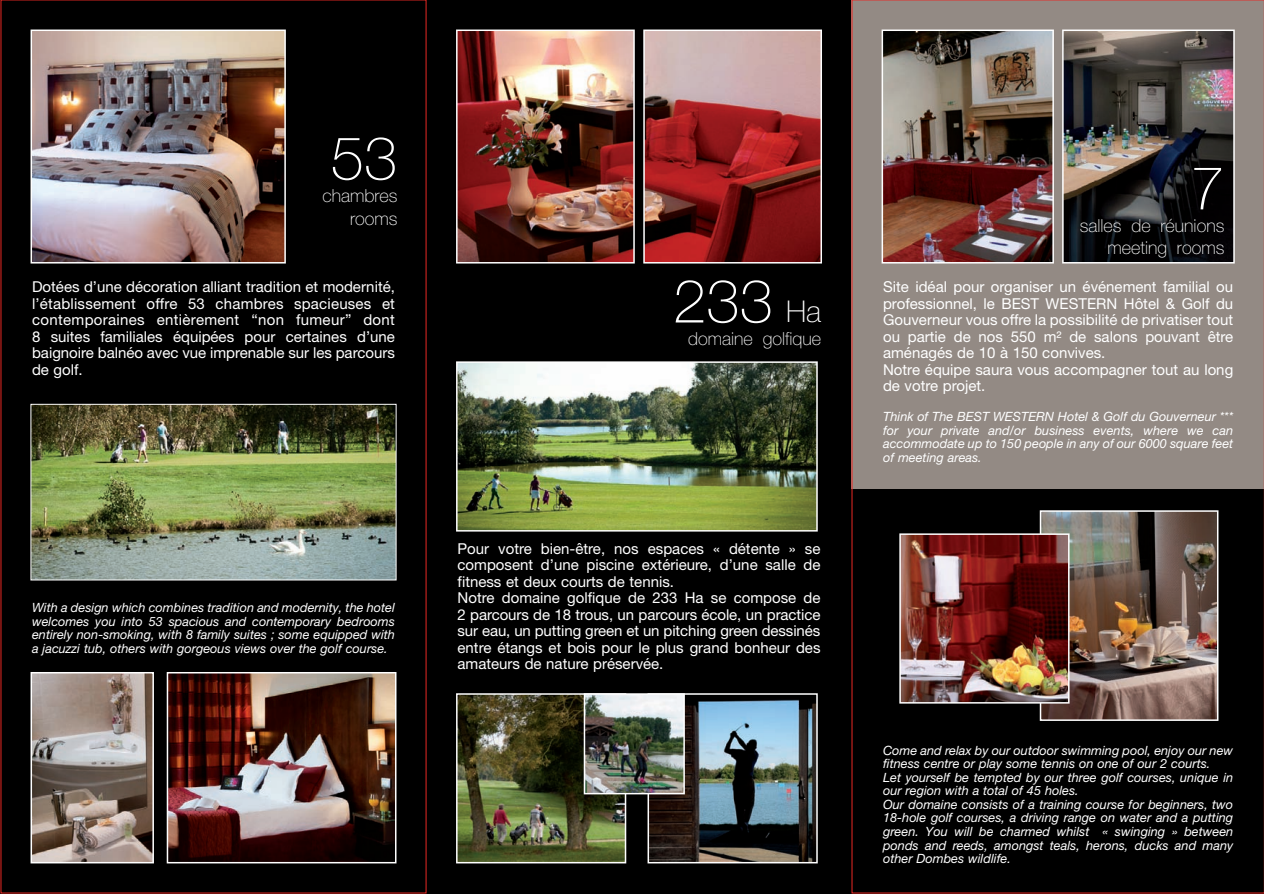
<style>
.page{position:relative;width:1264px;height:894px;background:#fff}
.page>*{position:absolute;margin:0;border:0;box-sizing:border-box;transform-origin:0 0}
.t1{font:100 60px "Helvetica Neue";color:#fff}
.t2{font:100 18px/22.5px "Helvetica Neue";color:#fff;text-align:right}
.t3{font:15px/16.5px "Helvetica Neue";color:#fff}
.t4{font:italic 12.75px/13.5px "Helvetica Neue";color:#fff;text-align:justify}
.s1{font-size:30px}
</style>
<div class="page">
<img style="left:0;top:0;width:1263px;height:893px">
<h1 class="t1" style="left:330px;top:124px;width:68px">53</h1>
<p class="t2" style="left:322px;top:184px;width:77px">chambres rooms</p>
<p class="t3" style="left:32px;top:278px;width:364px;text-align:justify">Dotées d’une décoration alliant tradition et modernité, l’établissement offre 53 chambres spacieuses et contemporaines entièrement “non fumeur” dont 8 suites familiales équipées pour certaines d’une baignoire balnéo avec vue imprenable sur les parcours de golf.</p>
<h1 class="t1" style="left:672px;top:267px;width:150px">233 <span class="s1">Ha</span></h1>
<p class="t2" style="left:688px;top:327px;width:135px">domaine golfique</p>
<p class="t4" style="left:32px;top:601px;width:364px">With a design which combines tradition and modernity, the hotel welcomes you into 53 spacious and contemporary bedrooms entirely non-smoking, with 8 family suites ; some equipped with a jacuzzi tub, others with gorgeous views over the golf course.</p>
<p class="t3" style="left:457px;top:540px;width:364px">Pour votre bien-être, nos espaces « détente » se composent d’une piscine extérieure, d’une salle de fitness et deux courts de tennis.<br>Notre domaine golfique de 233 Ha se compose de 2 parcours de 18 trous, un parcours école, un practice sur eau, un putting green et un pitching green dessinés entre étangs et bois pour le plus grand bonheur des amateurs de nature préservée.</p>
<h1 class="t1" style="left:1190px;top:154px;width:35px">7</h1>
<p class="t2" style="left:1079px;top:214px;width:146px">salles de réunions meeting rooms</p>
<p class="t3" style="left:882px;top:278px;width:351px">Site idéal pour organiser un événement familial ou professionnel, le BEST WESTERN Hôtel &amp; Golf du Gouverneur vous offre la possibilité de privatiser tout ou partie de nos 550 m² de salons pouvant être aménagés de 10 à 150 convives.<br>Notre équipe saura vous accompagner tout au long de votre projet.</p>
<p class="t4" style="left:882px;top:409px;width:351px">Think of The BEST WESTERN Hotel &amp; Golf du Gouverneur *** for your private and/or business events, where we can accommodate up to 150 people in any of our 6000 square feet of meeting areas.</p>
<p class="t4" style="left:882px;top:743px;width:351px;text-align:left">Come and relax by our outdoor swimming pool, enjoy our new fitness centre or play some tennis on one of our 2 courts.<br>Let yourself be tempted by our three golf courses, unique in our region with a total of 45 holes.<br>Our domaine consists of a training course for beginners, two 18-hole golf courses, a driving range on water and a putting green. You will be charmed whilst « swinging » between ponds and reeds, amongst teals, herons, ducks and many other Dombes wildlife.</p>
</div>
